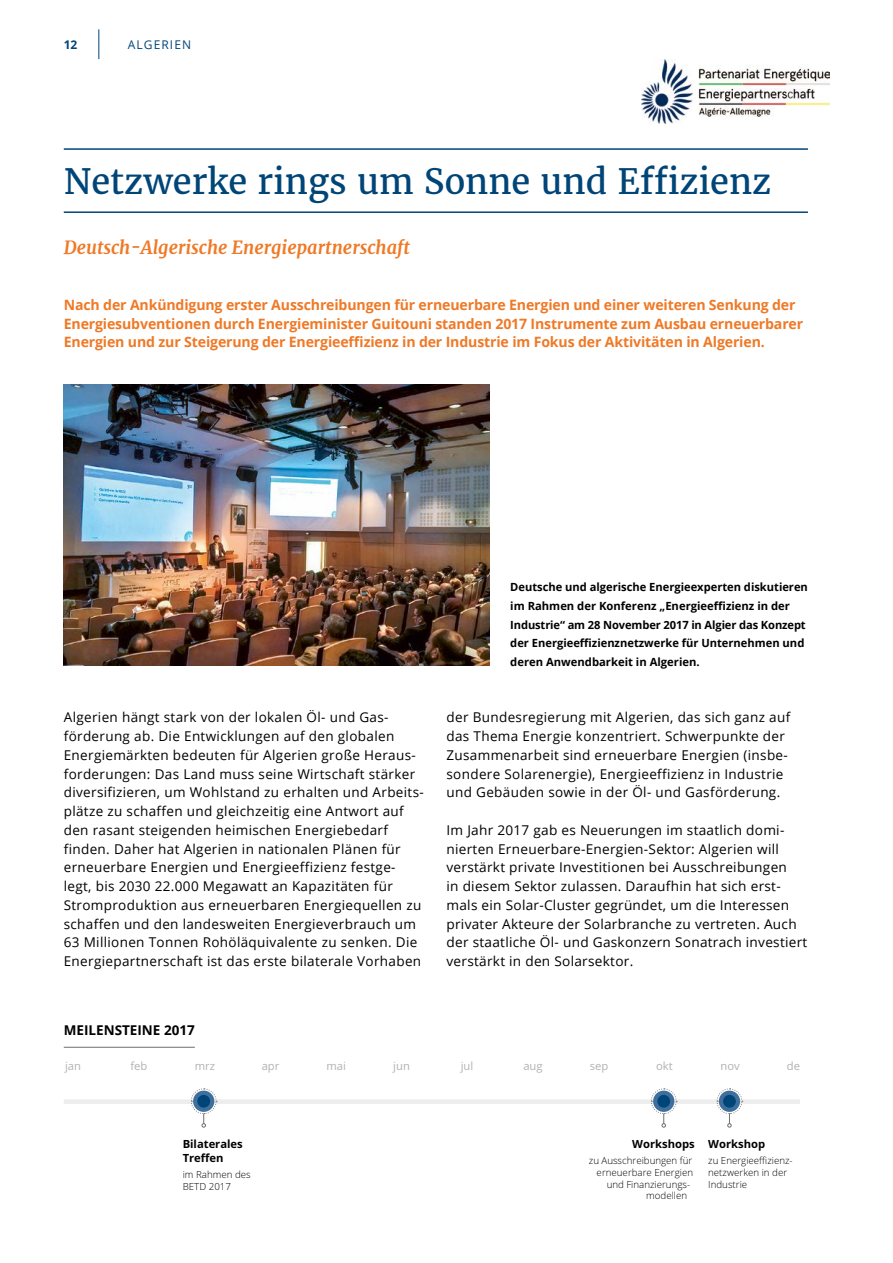
<style>
.page{position:relative;width:893px;height:1263px;background:#fff}
.page>*{position:absolute;margin:0;border:0;box-sizing:border-box;transform-origin:0 0}
.t1{font:34.5px "Merriweather";color:#004577}
.t2{font:italic 700 18px "Merriweather";color:#ef7926}
.t3{font:700 14.25px/18.8px "Open Sans";letter-spacing:-.01em;color:#ef7926}
.t4{font:13.5px/18.8px "Open Sans";letter-spacing:.025em;color:#000}
.t5{font:700 13.5px "Open Sans";color:#000}
.t6{font:12px "Open Sans";letter-spacing:.09em;color:#004577}
.t7{font:700 12px "Open Sans";color:#004577}
.t8{font:700 11.25px/18.8px "Open Sans";color:#000}
.t9{font:11.25px "Open Sans";color:#b3b2b2}
.t10{font:300 9.75px/11.7px "Open Sans";color:#000}
</style>
<div class="page">
<img style="left:64px;top:385px;width:425px;height:281px">
<hr style="left:64px;top:1047px;width:131px;height:1px;background:#706f6f">
<div style="left:64px;top:1099px;width:735px;height:5px;background:#ededed"></div>
<svg style="left:651px;top:1088px;width:26px;height:39px"></svg>
<svg style="left:716px;top:1088px;width:27px;height:39px"></svg>
<svg style="left:191px;top:1088px;width:26px;height:39px"></svg>
<hr style="left:64px;top:148px;width:744px;height:2px;background:#004577">
<hr style="left:64px;top:211px;width:744px;height:2px;background:#004577">
<img style="left:641px;top:60px;width:188px;height:63px">
<hr style="left:98px;top:29px;width:1px;height:30px;background:#004577">
<p class="t7" style="left:64px;top:36px;width:15px">12</p>
<p class="t6" style="left:128px;top:36px;width:65px">ALGERIEN</p>
<h2 class="t1" style="left:64px;top:161px;width:709px">Netzwerke rings um Sonne und Effizienz</h2>
<h3 class="t2" style="left:64px;top:236px;width:347px">Deutsch-Algerische Energiepartnerschaft</h3>
<p class="t3" style="left:64px;top:295px;width:741px">Nach der Ankündigung erster Ausschreibungen für erneuerbare Energien und einer weiteren Senkung der<br>Energiesubventionen durch Energieminister Guitouni standen 2017 Instrumente zum Ausbau erneuerbarer<br>Energien und zur Steigerung der Energieeffizienz in der Industrie im Fokus der Aktivitäten in Algerien.</p>
<p class="t8" style="left:510px;top:577px;width:299px">Deutsche und algerische Energieexperten diskutieren im Rahmen der Konferenz „Energieeffizienz in der Industrie“ am 28 November 2017 in Algier das Konzept der Energieeffizienznetzwerke für Unternehmen und deren Anwendbarkeit in Algerien.</p>
<p class="t4" style="left:64px;top:708px;width:360px">Algerien hängt stark von der lokalen Öl- und Gas&shy;förderung ab. Die Entwicklungen auf den globalen Energiemärkten bedeuten für Algerien große Heraus&shy;forderungen: Das Land muss seine Wirtschaft stärker diversifizieren, um Wohlstand zu erhalten und Arbeits&shy;plätze zu schaffen und gleichzeitig eine Antwort auf den rasant steigenden heimischen Energiebedarf finden. Daher hat Algerien in nationalen Plänen für erneuerbare Energien und Energieeffizienz festge&shy;legt, bis 2030 22.000 Megawatt an Kapazitäten für Stromproduktion aus erneuerbaren Energiequellen zu schaffen und den landesweiten Energieverbrauch um 63 Millionen Tonnen Rohöläquivalente zu senken. Die Energiepartnerschaft ist das erste bilaterale Vorhaben</p>
<p class="t4" style="left:446px;top:708px;width:345px">der Bundesregierung mit Algerien, das sich ganz auf das Thema Energie konzentriert. Schwerpunkte der Zusammenarbeit sind erneuerbare Energien (insbe&shy;sondere Solarenergie), Energieeffizienz in Industrie und Gebäuden sowie in der Öl- und Gasförderung.</p>
<p class="t4" style="left:446px;top:820px;width:362px">Im Jahr 2017 gab es Neuerungen im staatlich domi&shy;nierten Erneuerbare-Energien-Sektor: Algerien will verstärkt private Investitionen bei Ausschreibungen<br>in diesem Sektor zulassen. Daraufhin hat sich erst&shy;mals ein Solar-Cluster gegründet, um die Interessen privater Akteure der Solarbranche zu vertreten. Auch der staatliche Öl- und Gaskonzern Sonatrach investiert verstärkt in den Solarsektor.</p>
<p class="t5" style="left:64px;top:1021px;width:133px">MEILENSTEINE 2017</p>
<p class="t9" style="left:65px;top:1058px;width:18px">jan</p>
<p class="t9" style="left:130px;top:1058px;width:18px">feb</p>
<p class="t9" style="left:262px;top:1058px;width:19px">apr</p>
<p class="t9" style="left:326px;top:1058px;width:21px">mai</p>
<p class="t9" style="left:393px;top:1058px;width:18px">jun</p>
<p class="t9" style="left:461px;top:1058px;width:14px">jul</p>
<p class="t9" style="left:523px;top:1058px;width:21px">aug</p>
<p class="t9" style="left:590px;top:1058px;width:20px">sep</p>
<p class="t9" style="left:656px;top:1058px;width:18px">okt</p>
<p class="t9" style="left:721px;top:1058px;width:21px">nov</p>
<p class="t9" style="left:787px;top:1058px;width:20px">dez</p>
<p class="t9" style="left:195px;top:1058px;width:22px">mrz</p>
<p class="t8" style="left:183px;top:1137px;width:62px;line-height:13.5px">Bilaterales<br>Treffen</p>
<p class="t10" style="left:183px;top:1168px;width:70px">im Rahmen des<br>BETD 2017</p>
<p class="t8" style="left:632px;top:1134px;width:64px">Workshops</p>
<p class="t10" style="left:589px;top:1155px;width:105px">zu Ausschreibungen für</p>
<p class="t10" style="left:597px;top:1166px;width:98px">erneuerbare Energien</p>
<p class="t10" style="left:607px;top:1178px;width:85px">und Finanzierungs-</p>
<p class="t10" style="left:646px;top:1190px;width:42px">modellen</p>
<p class="t8" style="left:708px;top:1134px;width:59px">Workshop</p>
<p class="t10" style="left:708px;top:1155px;width:86px">zu Energieeffizienz&shy;netzwerken in der<br>Industrie</p>
</div>
